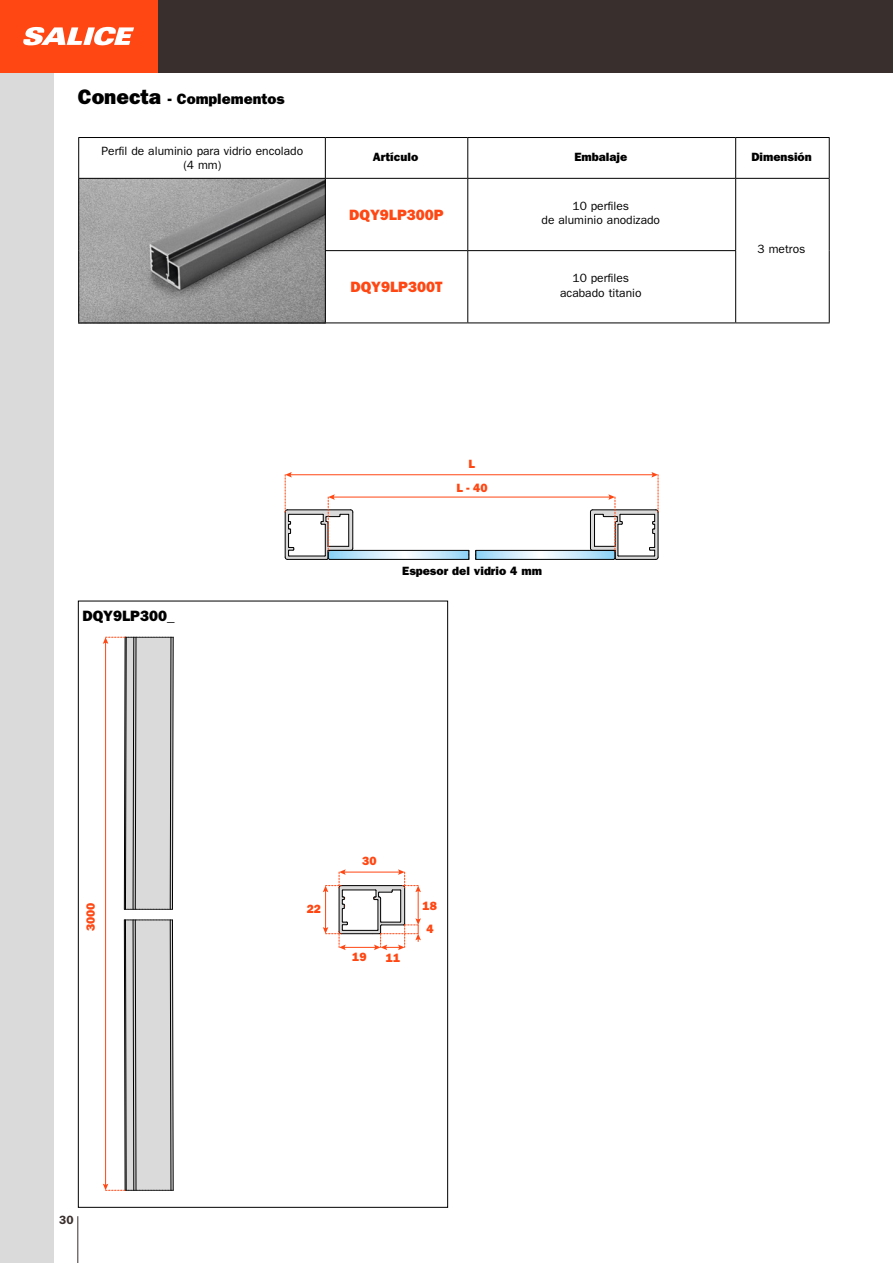
<style>
.page{position:relative;width:893px;height:1263px;background:#fff}
.page>*{position:absolute;margin:0;border:0;box-sizing:border-box;transform-origin:0 0}
.t1{font:15px "ITC Franklin Gothic Std Hvy";color:#000}
.t2{font:15px "ITC Franklin Gothic Std Hvy";color:#ff4713}
.t3{font:12px/14.4px "ITC Franklin Gothic Std";color:#000;text-align:center}
.t4{font:12px "ITC Franklin Gothic Std Hvy";color:#000}
.t5{font:12px/23.5px "ITC Franklin Gothic Std Hvy";color:#ff4713;text-align:center}
.t6{font:600 12px "ITC Franklin Gothic Std";color:#392f2d}
.s1{font-size:21px}
</style>
<div class="page">
<div style="left:0;top:0;width:54px;height:1263px;background:#dadada"></div>
<div style="left:0;top:0;width:893px;height:72px;background:#392f2d"></div>
<div style="left:0;top:0;width:157px;height:72px;background:#ff4713"></div>
<svg style="left:23px;top:27px;width:111px;height:18px"></svg>
<img style="left:79px;top:179px;width:246px;height:144px">
<hr style="left:78px;top:137px;width:247px;height:1px;background:#000">
<hr style="left:78px;top:138px;width:1px;height:40px;background:#000">
<hr style="left:78px;top:178px;width:247px;height:1px;background:#000">
<hr style="left:78px;top:179px;width:1px;height:72px;background:#000">
<hr style="left:78px;top:251px;width:1px;height:72px;background:#000">
<hr style="left:325px;top:137px;width:143px;height:1px;background:#000">
<hr style="left:325px;top:138px;width:1px;height:40px;background:#000">
<hr style="left:468px;top:137px;width:268px;height:1px;background:#000">
<hr style="left:467px;top:138px;width:1px;height:40px;background:#000">
<hr style="left:736px;top:137px;width:94px;height:1px;background:#000">
<hr style="left:735px;top:138px;width:1px;height:40px;background:#000">
<hr style="left:829px;top:138px;width:1px;height:40px;background:#000">
<hr style="left:325px;top:178px;width:143px;height:1px;background:#000">
<hr style="left:325px;top:179px;width:1px;height:71px;background:#000">
<hr style="left:468px;top:178px;width:268px;height:1px;background:#000">
<hr style="left:467px;top:179px;width:1px;height:71px;background:#000">
<hr style="left:736px;top:178px;width:94px;height:1px;background:#000">
<hr style="left:735px;top:179px;width:1px;height:71px;background:#000">
<hr style="left:829px;top:179px;width:1px;height:72px;background:#000">
<hr style="left:829px;top:251px;width:1px;height:72px;background:#000">
<hr style="left:736px;top:323px;width:94px;height:1px;background:#000">
<hr style="left:325px;top:250px;width:143px;height:1px;background:#000">
<hr style="left:325px;top:251px;width:1px;height:72px;background:#000">
<hr style="left:468px;top:250px;width:268px;height:1px;background:#000">
<hr style="left:467px;top:251px;width:1px;height:72px;background:#000">
<hr style="left:735px;top:251px;width:1px;height:72px;background:#000">
<hr style="left:468px;top:323px;width:268px;height:1px;background:#000">
<hr style="left:78px;top:323px;width:247px;height:1px;background:#000">
<hr style="left:325px;top:323px;width:143px;height:1px;background:#000">
<hr style="left:105px;top:642px;width:1px;height:544px;background:#ff4713">
<svg style="left:103px;top:919px;width:71px;height:272px"></svg>
<svg style="left:103px;top:636px;width:71px;height:274px"></svg>
<svg style="left:323px;top:869px;width:98px;height:81px"></svg>
<hr style="left:290px;top:474px;width:364px;height:1px;background:#ff4713">
<hr style="left:333px;top:497px;width:277px;height:1px;background:#ff4713">
<svg style="left:284px;top:472px;width:185px;height:88px"></svg>
<svg style="left:475px;top:472px;width:184px;height:88px"></svg>
<hr style="left:78px;top:1216px;width:1px;height:47px;background:#392f2d">
<p class="t1" style="left:78px;top:90px;width:208px"><span class="s1">Conecta</span> - Complementos</p>
<p class="t3" style="left:102px;top:143px;width:203px">Perfil de aluminio para vidrio encolado (4 mm)</p>
<p class="t4" style="left:373px;top:149px;width:47px">Artículo</p>
<p class="t4" style="left:574px;top:149px;width:54px">Embalaje</p>
<p class="t4" style="left:751px;top:149px;width:62px">Dimensión</p>
<p class="t3" style="left:542px;top:199px;width:120px">10 perfiles<br>de aluminio anodizado</p>
<p class="t3" style="left:758px;top:242px;width:49px">3 metros</p>
<p class="t3" style="left:560px;top:271px;width:83px">10 perfiles acabado titanio</p>
<p class="t2" style="left:349px;top:206px;width:96px">DQY9LP300P</p>
<p class="t2" style="left:350px;top:278px;width:94px">DQY9LP300T</p>
<p class="t5" style="left:469px;top:452px;width:8px">L</p>
<p class="t5" style="left:456px;top:477px;width:33px">L - 40</p>
<p class="t1" style="left:83px;top:606px;width:94px">DQY9LP300_</p>
<p class="t5" style="left:79px;top:931px;width:30px;rotate:-90deg">3000</p>
<p class="t6" style="left:59px;top:1213px;width:16px">30</p>
<p class="t4" style="left:402px;top:564px;width:141px">Espesor del vidrio 4 mm</p>
<p class="t5" style="left:307px;top:897px;width:16px">22</p>
<p class="t5" style="left:362px;top:849px;width:16px">30</p>
<p class="t5" style="left:352px;top:945px;width:16px">19</p>
<p class="t5" style="left:386px;top:946px;width:16px">11</p>
<p class="t5" style="left:422px;top:894px;width:16px">18<br>4</p>
</div>
